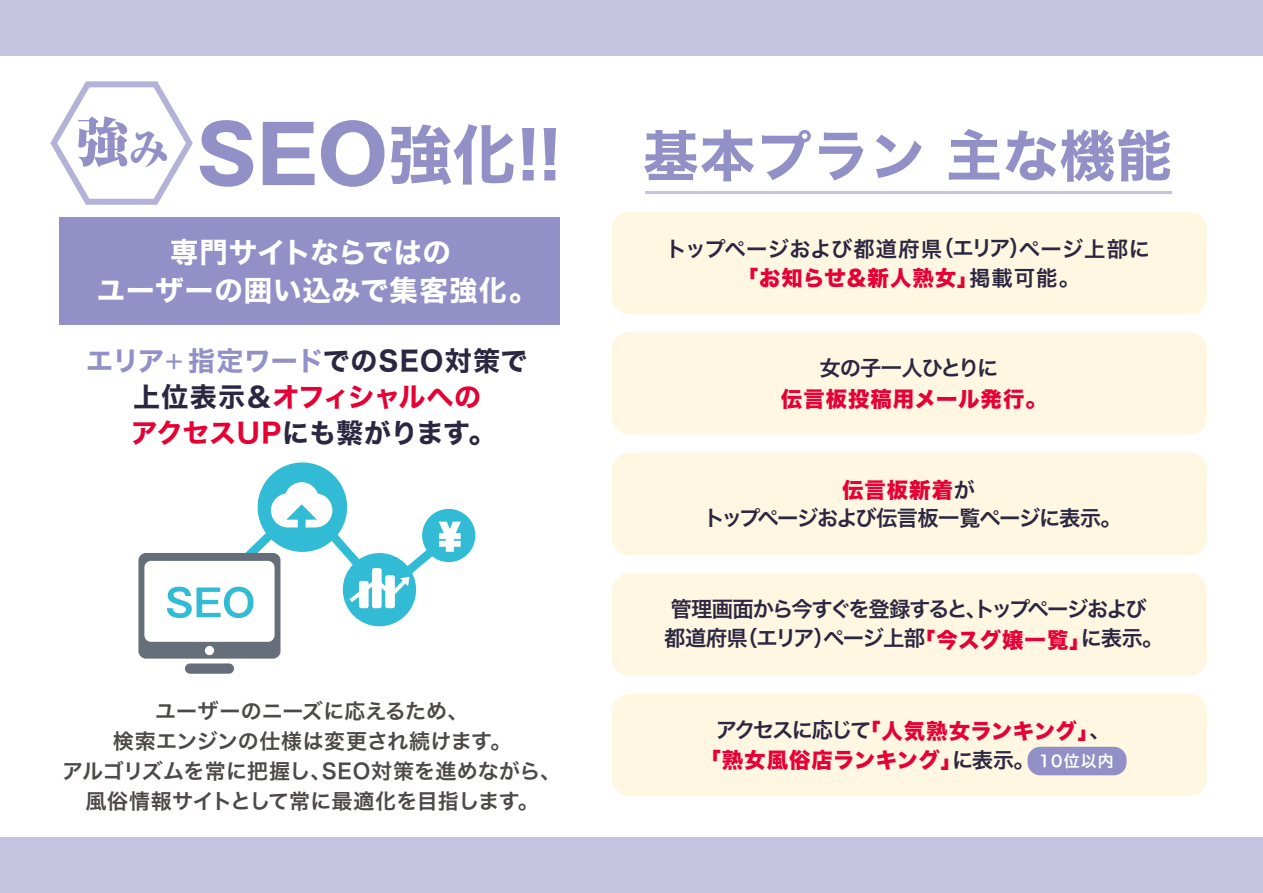
<style>
.page{position:relative;width:1263px;height:893px;background:#fff}
.page>*{position:absolute;margin:0;border:0;box-sizing:border-box;transform-origin:0 0}
.t1{font:64.5px "Hiragino Sans W7";color:#9290c6}
.t2{font:55.65px "Hiragino Sans W7";letter-spacing:.02em;color:#9290c6}
.t3{font:28.5px/37.5px "Hiragino Sans W7";letter-spacing:.025em;color:#fff;text-align:center}
.t4{font:27px/36px "Hiragino Sans W7";letter-spacing:.005em;color:#2c2741;text-align:center}
.t5{font:21.3px/29px "Hiragino Sans W6";letter-spacing:-.065em;color:#2c2741}
.t6{font:21.3px/29px "Hiragino Sans W8";letter-spacing:.015em;color:#e60034;text-align:right}
.t7{font:21.3px "Hiragino Sans W8";letter-spacing:.05em;color:#e60034}
.t8{font:21.3px "Hiragino Sans W6";letter-spacing:.015em;color:#2c2741}
.t9{font:21px/30px "Hiragino Sans W6";letter-spacing:.005em;color:#4c4948;text-align:center}
.t10{font:15.9px "Hiragino Sans W6";letter-spacing:.07em;color:#fff}
.s1{font-family:"Gothic MB101";font-weight:700;font-size:80.25px}
.s2{color:#9290c6}
.s3{font-family:"Hiragino Sans W4";color:#9290c6}
.s4{color:#e60034}
.s5{font-family:"Hiragino Sans W6";color:#2c2741}
.s6{font-family:"Hiragino Sans W8";color:#e60034}
</style>
<div class="page">
<div style="left:258px;top:462px;width:89px;height:90px;background:#31bbd5;border-radius:50%"></div>
<div style="left:343px;top:553px;width:73px;height:73px;background:#31bbd5;border-radius:50%"></div>
<div style="left:422px;top:509px;width:53px;height:53px;background:#31bbd5;border-radius:50%"></div>
<div style="left:138px;top:553px;width:142px;height:106px;background:#666e7a;border-radius:7px"></div>
<div style="left:185px;top:663px;width:49px;height:11px;background:#666e7a;border-radius:5px"></div>
<div style="left:144px;top:561px;width:131px;height:81px;background:#fff;border-radius:7px"></div>
<div style="left:205px;top:646px;width:9px;height:9px;background:#fff;border-radius:50%"></div>
<svg style="left:167px;top:482px;width:294px;height:136px"></svg>
<div style="left:59px;top:217px;width:501px;height:107px;background:#9290c6"></div>
<svg style="left:50px;top:81px;width:143px;height:124px"></svg>
<hr style="left:645px;top:191px;width:527px;height:3px;background:#c6c4e1">
<div style="left:0;top:0;width:1263px;height:55px;background:#c6c4e1"></div>
<div style="left:0;top:838px;width:1263px;height:55px;background:#c6c4e1"></div>
<div style="left:612px;top:212px;width:595px;height:102px;background:#fff7e1;border-radius:17px"></div>
<div style="left:612px;top:332px;width:595px;height:103px;background:#fff7e1;border-radius:17px"></div>
<div style="left:612px;top:453px;width:595px;height:102px;background:#fff7e1;border-radius:17px"></div>
<div style="left:612px;top:573px;width:595px;height:103px;background:#fff7e1;border-radius:17px"></div>
<div style="left:612px;top:694px;width:595px;height:102px;background:#fff7e1;border-radius:17px"></div>
<div style="left:1027px;top:747px;width:99px;height:28px;background:#9290c6;border-radius:13px"></div>
<h1 class="t1" style="left:76px;top:104px;width:487px"><sup>強</sup><sup>み</sup> <span class="s1">SEO</span>強化!!</h1>
<h3 class="t3" style="left:97px;top:235px;width:442px">専門サイトならではの<br>ユーザーの囲い込みで集客強化。</h3>
<p class="t4" style="left:86px;top:344px;width:443px"><span class="s2">エリア</span><span class="s3">+</span> <span class="s2">指定ワード</span>でのSEO対策で上位表示＆<span class="s4">オフィシャルへの<br>アクセスUP</span>にも繋がります。</p>
<p class="t9" style="left:62px;top:695px;width:500px">ユーザーのニーズに応えるため、<br>検索エンジンの仕様は変更され続けます。<br>アルゴリズムを常に把握し、SEO対策を進めながら、風俗情報サイトとして常に最適化を目指します。</p>
<h2 class="t2" style="left:643px;top:112px;width:530px">基本プラン 主な機能</h2>
<p class="t8" style="left:666px;top:230px;width:486px">トップページおよび都道府県（エリア）ページ上部に</p>
<p class="t7" style="left:737px;top:266px;width:345px">「お知らせ&amp;新人熟女」<span class="s5">掲載可能。</span></p>
<p class="t5" style="left:819px;top:353px;width:180px">女の子一人ひとりに</p>
<p class="t7" style="left:781px;top:387px;width:267px">伝言板投稿用メール発行。</p>
<p class="t7" style="left:842px;top:478px;width:135px">伝言板新着<span class="s5">が</span></p>
<p class="t5" style="left:704px;top:502px;width:419px">トップページおよび伝言板一覧ページに表示。</p>
<p class="t5" style="left:664px;top:594px;width:501px">管理画面から今すぐを登録すると、トップページおよび都道府県（エリア）ページ上部<span class="s6">「今スグ嬢一覧」</span>に表示。</p>
<p class="t6" style="left:699px;top:717px;width:413px"><span class="s5">アクセスに応じて</span>「人気熟女ランキング」<span class="s5">、</span>「熟女風俗店ランキング」<span class="s5">に表示。　　　　</span></p>
<p class="t10" style="left:1039px;top:747px;width:76px">10位以内</p>
</div>
